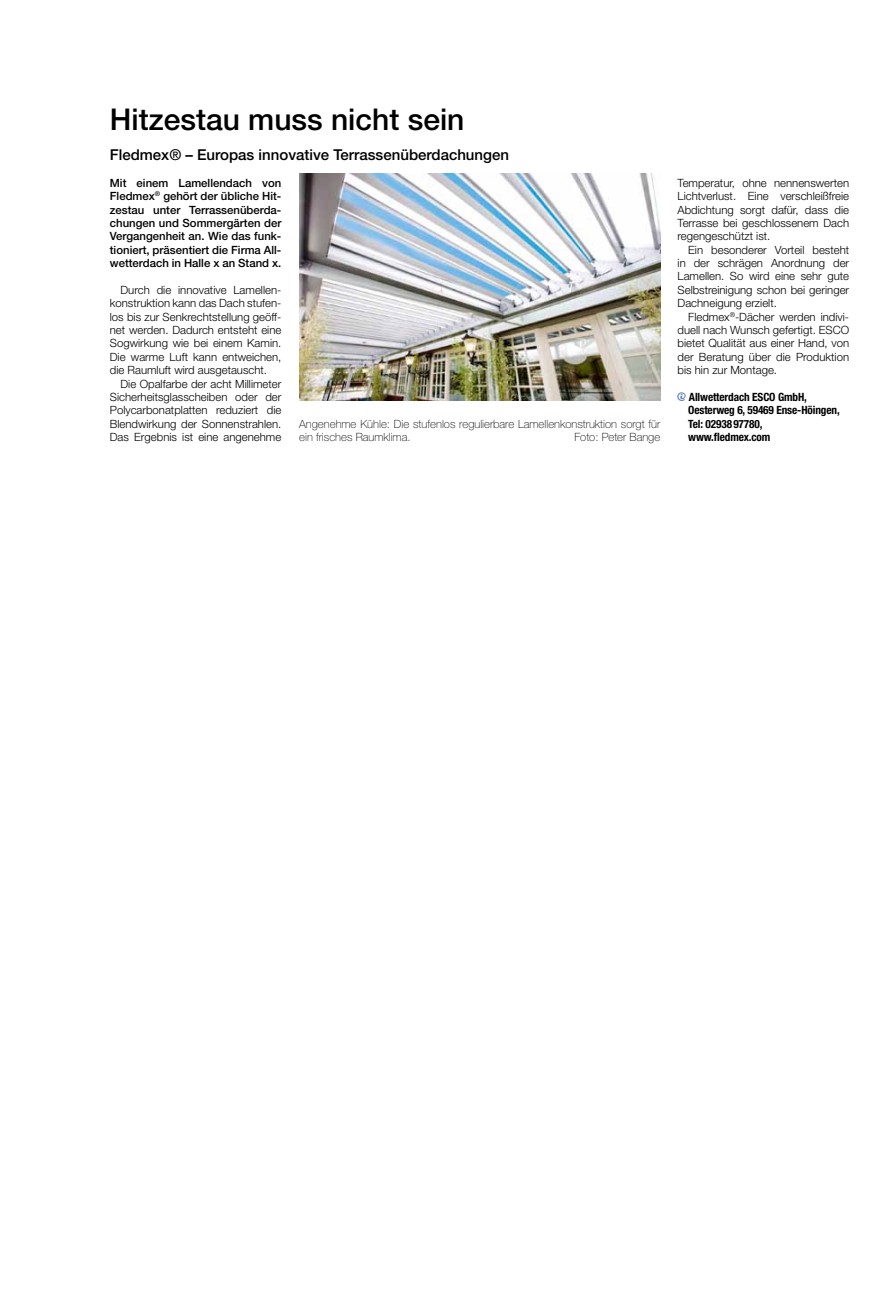
<style>
.page{position:relative;width:886px;height:1315px;background:#fff}
.page>*{position:absolute;margin:0;border:0;box-sizing:border-box;transform-origin:0 0}
.t1{font:500 30px "Helvetica Neue";color:#000}
.t2{font:500 15px "Helvetica Neue";color:#000}
.t3{font:300 11.38px/13.4px "Helvetica Neue";color:#000;text-align:justify}
.t4{font:500 11.38px/13.4px "Helvetica Neue";color:#000;text-align:justify}
.t5{font:100 11.38px/13.4px "Helvetica Neue";color:#000}
.t6{font:700 condensed 11.38px/13.4px "Helvetica Neue";letter-spacing:-.01em;color:#000}
.s1{font-family:"Information";font-weight:400;font-stretch:normal;font-size:11.62px;color:#5a7bb8}
</style>
<div class="page">
<img style="left:299px;top:173px;width:361px;height:228px">
<h1 class="t1" style="left:110px;top:101px;width:356px">Hitzestau muss nicht sein</h1>
<h2 class="t2" style="left:110px;top:146px;width:401px">Fledmex® – Europas innovative Terrassenüberdachungen</h2>
<p class="t4" style="left:110px;top:176px;width:173px">Mit einem Lamellendach von Fledmex<sup>®</sup> gehört der übliche Hit&shy;zestau unter Terrassenüberda&shy;chungen und Sommergärten der Vergangenheit an. Wie das funk&shy;tioniert, präsentiert die Firma All&shy;wetterdach in Halle x an Stand x.</p>
<p class="t3" style="left:110px;top:283px;width:173px;text-indent:11px">Durch die innovative Lamellen&shy;konstruktion kann das Dach stufen&shy;los bis zur Senkrechtstellung geöff&shy;net werden. Dadurch entsteht eine Sogwirkung wie bei einem Kamin.<br>Die warme Luft kann entweichen, die Raumluft wird ausgetauscht.</p>
<p class="t3" style="left:110px;top:377px;width:173px;text-indent:11px">Die Opalfarbe der acht Millimeter Sicherheitsglasscheiben oder der Polycarbonatplatten reduziert die Blendwirkung der Sonnenstrahlen.<br>Das Ergebnis ist eine angenehme</p>
<p class="t5" style="left:299px;top:417px;width:363px">Angenehme Kühle: Die stufenlos regulierbare Lamellenkonstruktion sorgt für ein frisches Raumklima.</p>
<p class="t5" style="left:574px;top:430px;width:87px">Foto: Peter Bange</p>
<p class="t3" style="left:677px;top:176px;width:173px">Temperatur, ohne nennenswerten Lichtverlust. Eine verschleißfreie Abdichtung sorgt dafür, dass die Terrasse bei geschlossenem Dach regengeschützt ist.</p>
<p class="t3" style="left:677px;top:243px;width:173px;text-indent:11px">Ein besonderer Vorteil besteht in der schrägen Anordnung der Lamellen. So wird eine sehr gute Selbstreinigung schon bei geringer Dachneigung erzielt.</p>
<p class="t3" style="left:677px;top:310px;width:173px;text-indent:11px">Fledmex<sup>®</sup>-Dächer werden indivi&shy;duell nach Wunsch gefertigt. ESCO bietet Qualität aus einer Hand, von der Beratung über die Produktion bis hin zur Montage.</p>
<p class="t6" style="left:688px;top:390px;width:153px;text-indent:-11px"><span class="s1">⁄</span>Allwetterdach ESCO GmbH,<br>Oesterweg 6, 59469 Ense-Höingen,<br>Tel: 0293897780, www.fledmex.com</p>
</div>
